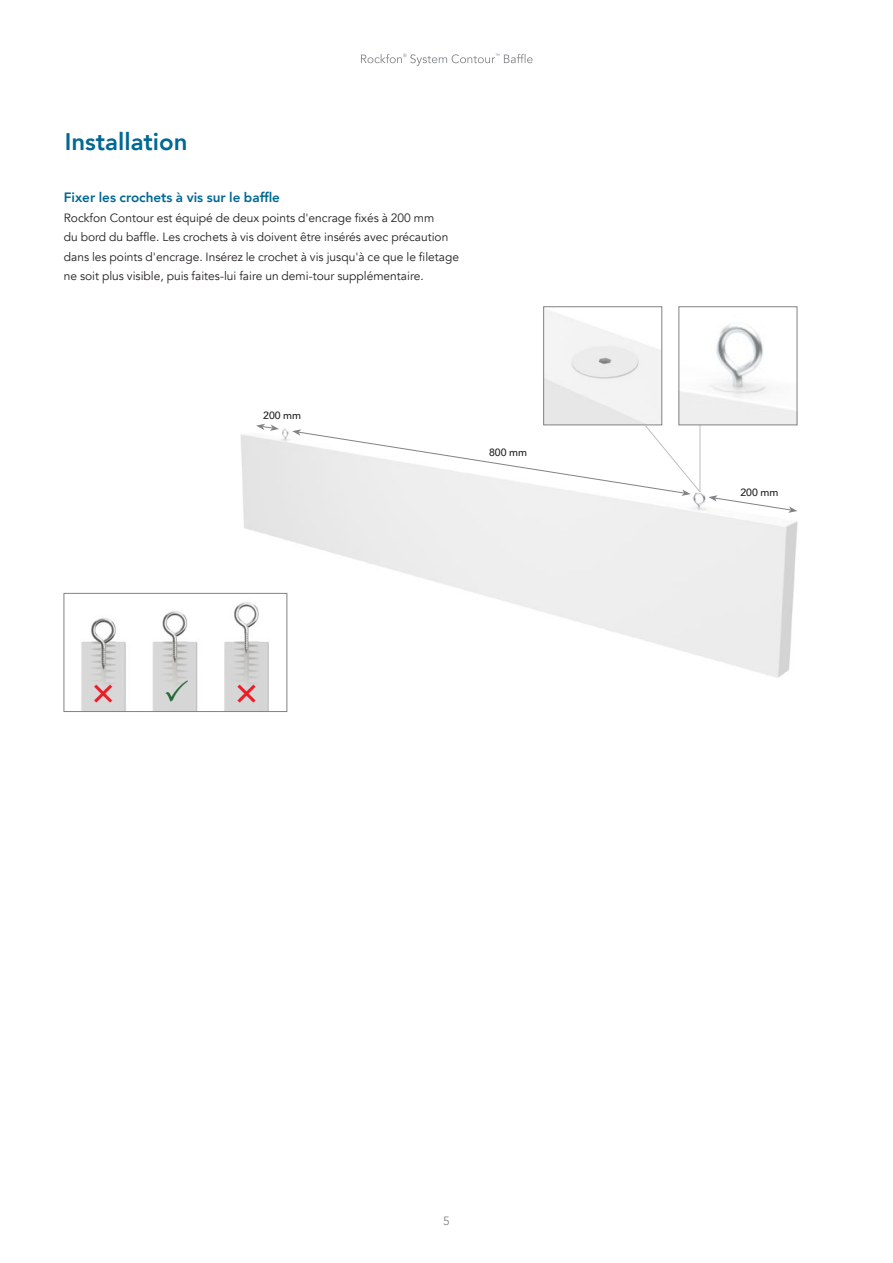
<style>
.page{position:relative;width:893px;height:1263px;background:#fff}
.page>*{position:absolute;margin:0;border:0;box-sizing:border-box;transform-origin:0 0}
.t1{font:800 24px "Avenir";color:#006893}
.t2{font:800 13.5px "Avenir";color:#006893}
.t3{font:12px/19.5px "Avenir";color:#231f20}
.t4{font:12px "Avenir";color:#808285}
.t5{font:500 10.5px "Avenir";color:#231f20}
</style>
<div class="page">
<svg style="left:361px;top:54px;width:172px;height:12px"></svg>
<img style="left:208px;top:417px;width:590px;height:263px">
<hr style="left:700px;top:425px;width:1px;height:67px;background:#bcbec0">
<img style="left:545px;top:310px;width:115px;height:113px">
<div style="left:543px;top:307px;width:119px;height:118px;border:1px solid #808285"></div>
<img style="left:681px;top:324px;width:114px;height:99px">
<svg style="left:256px;top:424px;width:23px;height:7px"></svg>
<svg style="left:708px;top:495px;width:89px;height:18px"></svg>
<svg style="left:292px;top:424px;width:408px;height:72px"></svg>
<img style="left:81px;top:595px;width:204px;height:115px">
<div style="left:64px;top:593px;width:223px;height:119px;border:1px solid #808285"></div>
<svg style="left:94px;top:684px;width:18px;height:18px"></svg>
<svg style="left:166px;top:680px;width:22px;height:22px"></svg>
<svg style="left:238px;top:684px;width:18px;height:18px"></svg>
<h1 class="t1" style="left:65px;top:123px;width:124px">Installation</h1>
<p class="t2" style="left:64px;top:187px;width:218px">Fixer les crochets à vis sur le baffle</p>
<p class="t3" style="left:64px;top:208px;width:397px">Rockfon Contour est équipé de deux points d'encrage fixés à 200 mm<br>du bord du baffle. Les crochets à vis doivent être insérés avec précaution dans les points d'encrage. Insérez le crochet à vis jusqu'à ce que le filetage ne soit plus visible, puis faites-lui faire un demi-tour supplémentaire.</p>
<p class="t5" style="left:263px;top:406px;width:39px">200 mm</p>
<p class="t5" style="left:489px;top:443px;width:39px">800 mm</p>
<p class="t5" style="left:740px;top:483px;width:39px">200 mm</p>
<p class="t4" style="left:443px;top:1213px;width:8px">5</p>
</div>
